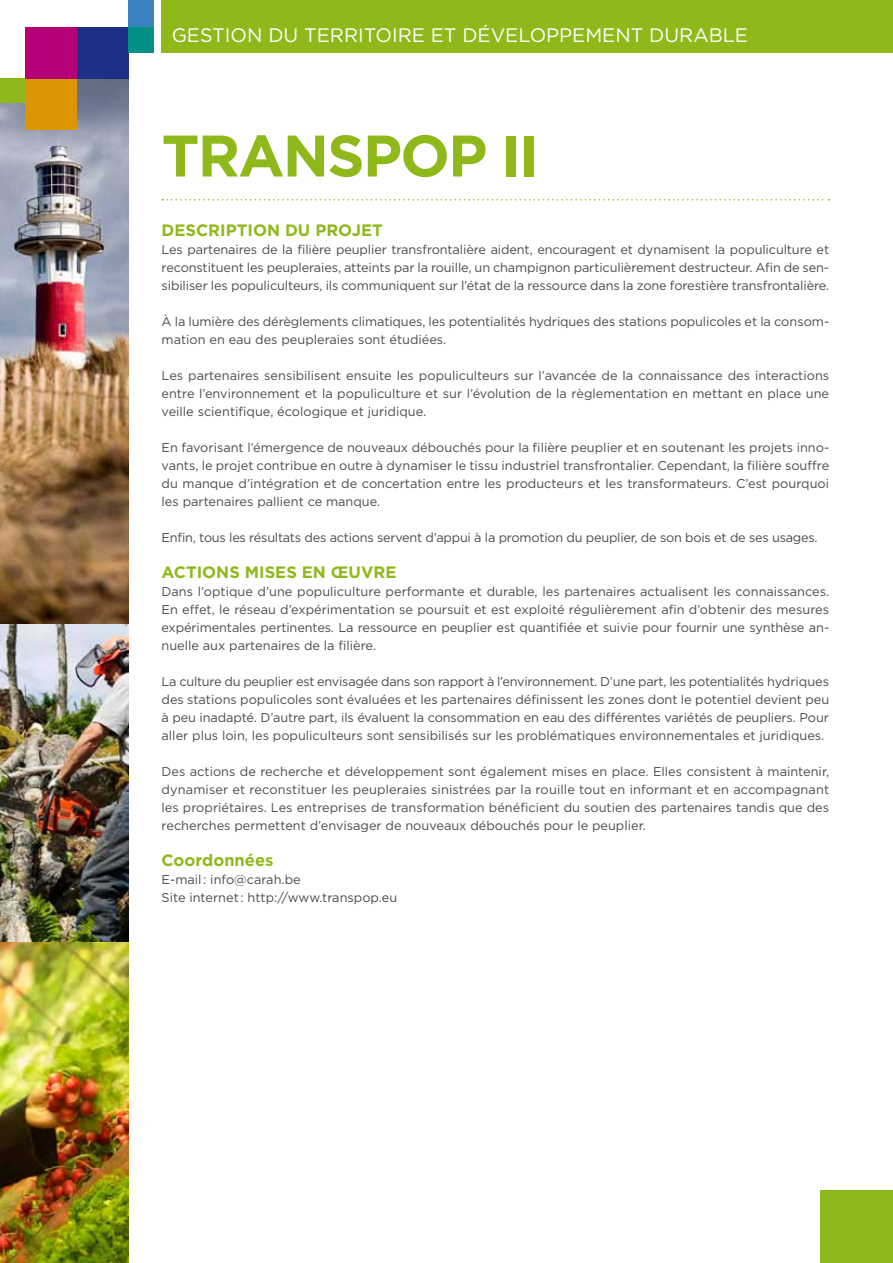
<style>
.page{position:relative;width:893px;height:1263px;background:#fff}
.page>*{position:absolute;margin:0;border:0;box-sizing:border-box;transform-origin:0 0}
.t1{font:700 58.5px "Gotham";letter-spacing:-.03em;color:#8fb91a}
.t2{font:19.5px "Gotham";color:#fff}
.t3{font:700 16.5px "Gotham";color:#8fb91a}
.t4{font:12.75px/18px "Gotham";letter-spacing:-.005em;color:#4b4b4d;text-align:justify}
</style>
<div class="page">
<img style="left:0;top:78px;width:128px;height:1185px">
<div style="left:0;top:78px;width:26px;height:25px;background:#8fb91a"></div>
<div style="left:26px;top:78px;width:51px;height:52px;background:#dc9601"></div>
<div style="left:26px;top:27px;width:51px;height:51px;background:#b40178"></div>
<div style="left:77px;top:27px;width:51px;height:51px;background:#1d2f86"></div>
<div style="left:128px;top:0;width:26px;height:27px;background:#3c84c1"></div>
<div style="left:128px;top:27px;width:26px;height:26px;background:#029089"></div>
<div style="left:821px;top:1191px;width:72px;height:72px;background:#8fb91a"></div>
<div style="left:162px;top:0;width:731px;height:53px;background:#8fb91a"></div>
<svg style="left:162px;top:199px;width:667px;height:2px"></svg>
<h2 class="t2" style="left:172px;top:23px;width:578px">Gestion du territoire et développement durable</h2>
<h1 class="t1" style="left:162px;top:117px;width:379px">TRANSPOP II</h1>
<p class="t3" style="left:162px;top:219px;width:58px">DESCRIPTION</p>
<p class="t3" style="left:285px;top:219px;width:43px">DU PRO</p>
<p class="t3" style="left:352px;top:219px;width:29px">JET</p>
<p class="t4" style="left:162px;top:240px;width:669px">Les partenaires de la filière peuplier transfrontalière aident, encouragent et dynamisent la populiculture et reconstituent les peupleraies, atteints par la rouille, un champignon particulièrement destructeur. Afin de sen&shy;sibiliser les populiculteurs, ils communiquent sur l’état de la ressource dans la zone forestière transfrontalière.</p>
<p class="t4" style="left:162px;top:312px;width:669px">À la lumière des dérèglements climatiques, les potentialités hydriques des stations populicoles et la consom&shy;mation en eau des peupleraies sont étudiées.</p>
<p class="t4" style="left:162px;top:366px;width:669px">Les partenaires sensibilisent ensuite les populiculteurs sur l’avancée de la connaissance des interactions entre l’environnement et la populiculture et sur l’évolution de la règlementation en mettant en place une veille scientifique, écologique et juridique.</p>
<p class="t4" style="left:162px;top:439px;width:669px">En favorisant l’émergence de nouveaux débouchés pour la filière peuplier et en soutenant les projets inno&shy;vants, le projet contribue en outre à dynamiser le tissu industriel transfrontalier. Cependant, la filière souffre du manque d’intégration et de concertation entre les producteurs et les transformateurs. C’est pourquoi les partenaires pallient ce manque.</p>
<p class="t4" style="left:162px;top:529px;width:658px">Enfin, tous les résultats des actions servent d’appui à la promotion du peuplier, de son bois et de ses usages.</p>
<p class="t3" style="left:162px;top:561px;width:36px">ACTIONS</p>
<p class="t3" style="left:245px;top:561px;width:153px">MISES EN ŒUVRE</p>
<p class="t4" style="left:162px;top:582px;width:669px">Dans l’optique d’une populiculture performante et durable, les partenaires actualisent les connaissances.<br>En effet, le réseau d’expérimentation se poursuit et est exploité régulièrement afin d’obtenir des mesures expérimentales pertinentes. La ressource en peuplier est quantifiée et suivie pour fournir une synthèse an&shy;nuelle aux partenaires de la filière.</p>
<p class="t4" style="left:162px;top:672px;width:669px">La culture du peuplier est envisagée dans son rapport à l’environnement. D’une part, les potentialités hydriques des stations populicoles sont évaluées et les partenaires définissent les zones dont le potentiel devient peu à peu inadapté. D’autre part, ils évaluent la consommation en eau des différentes variétés de peupliers. Pour aller plus loin, les populiculteurs sont sensibilisés sur les problématiques environnementales et juridiques.</p>
<p class="t4" style="left:162px;top:762px;width:669px">Des actions de recherche et développement sont également mises en place. Elles consistent à maintenir, dynamiser et reconstituer les peupleraies sinistrées par la rouille tout en informant et en accompagnant les propriétaires. Les entreprises de transformation bénéficient du soutien des partenaires tandis que des recherches permettent d’envisager de nouveaux débouchés pour le peuplier.</p>
<p class="t3" style="left:162px;top:849px;width:113px">COORDONNÉES</p>
<p class="t4" style="left:162px;top:870px;width:237px">E-mail : info@carah.be<br>Site internet : http://www.transpop.eu</p>
</div>
